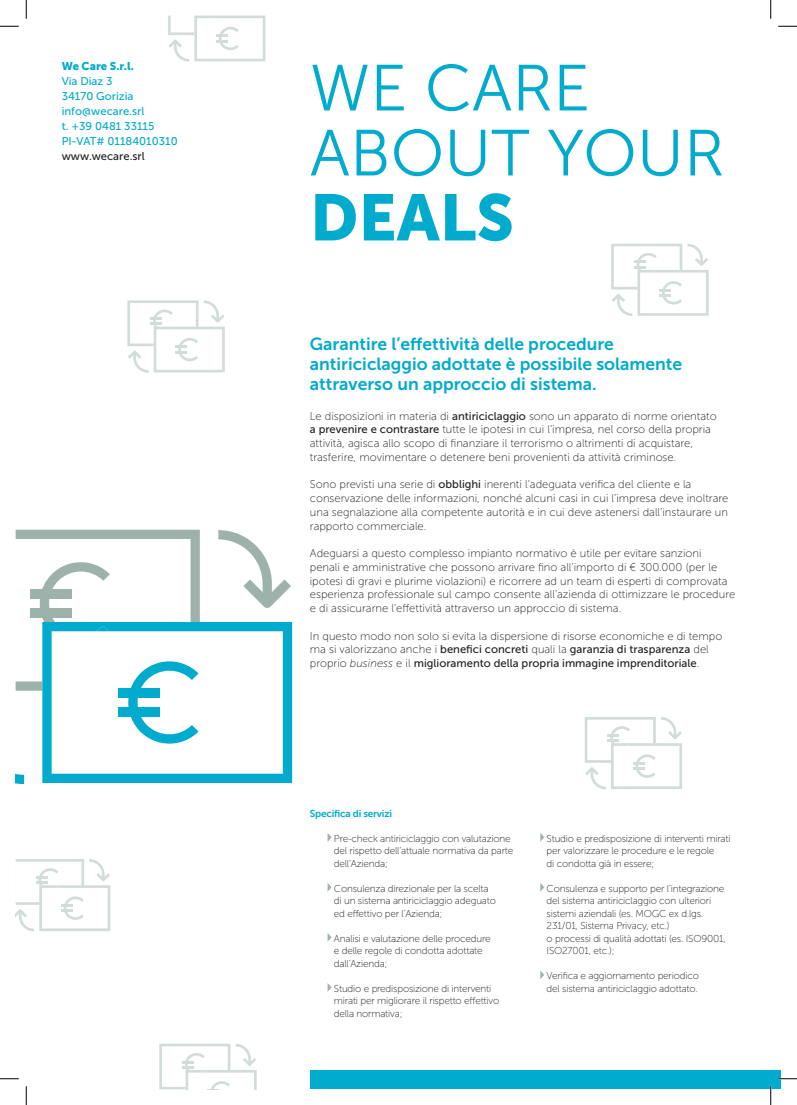
<style>
.page{position:relative;width:797px;height:1105px;background:#fff}
.page>*{position:absolute;margin:0;border:0;box-sizing:border-box;transform-origin:0 0}
.t1{font:65px/65px "Museo Sans 300";color:#00abcd}
.t2{font:65px "Museo Sans 900";color:#00abcd}
.t3{font:17.5px/20px "Museo Sans 700";color:#00abcd}
.t4{font:11.25px/13.8px "Museo Sans 100";color:#231f20}
.t5{font:11.25px/13.8px "Museo Sans 500";color:#231f20}
.t6{font:11.25px/15px "Museo Sans 500";color:#00abcd}
.t7{font:11.25px "Museo Sans 900";color:#00abcd}
.t8{font:10px/12.5px "Museo Sans 100";letter-spacing:-.02em;color:#231f20}
.t9{font:10px "Museo Sans 700";letter-spacing:-.02em;color:#00abcd}
.s1{font-family:"Museo Sans 500"}
.s2{font-family:"Museo Sans 100"}
.s3{font-family:"Museo Sans 100";font-style:italic}
</style>
<div class="page">
<div style="left:310px;top:1070px;width:470px;height:19px;background:#00abcd"></div>
<svg style="left:327px;top:833px;width:4px;height:9px"></svg>
<svg style="left:327px;top:883px;width:4px;height:9px"></svg>
<svg style="left:327px;top:933px;width:4px;height:9px"></svg>
<svg style="left:327px;top:983px;width:4px;height:9px"></svg>
<svg style="left:540px;top:833px;width:4px;height:9px"></svg>
<svg style="left:540px;top:883px;width:4px;height:9px"></svg>
<svg style="left:540px;top:970px;width:4px;height:9px"></svg>
<svg style="left:200px;top:622px;width:92px;height:161px"></svg>
<svg style="left:218px;top:530px;width:73px;height:78px"></svg>
<svg style="left:16px;top:530px;width:184px;height:254px"></svg>
<div style="left:119px;top:689px;width:41px;height:9px;background:#00abcd"></div>
<div style="left:119px;top:707px;width:41px;height:9px;background:#00abcd"></div>
<svg style="left:127px;top:300px;width:98px;height:73px"></svg>
<svg style="left:611px;top:244px;width:97px;height:72px"></svg>
<svg style="left:168px;top:16px;width:97px;height:46px"></svg>
<svg style="left:16px;top:859px;width:94px;height:72px"></svg>
<svg style="left:159px;top:1044px;width:98px;height:46px"></svg>
<svg style="left:584px;top:717px;width:98px;height:72px"></svg>
<svg style="left:0;top:25px;width:19px;height:2px"></svg>
<svg style="left:778px;top:25px;width:19px;height:2px"></svg>
<svg style="left:0;top:1078px;width:19px;height:1px"></svg>
<svg style="left:778px;top:1078px;width:19px;height:1px"></svg>
<svg style="left:25px;top:0;width:2px;height:19px"></svg>
<svg style="left:25px;top:1086px;width:2px;height:19px"></svg>
<svg style="left:770px;top:0;width:1px;height:19px"></svg>
<svg style="left:770px;top:1086px;width:1px;height:19px"></svg>
<p class="t7" style="left:62px;top:60px;width:74px">We Care S.r.l.</p>
<p class="t6" style="left:62px;top:74px;width:117px">Via Diaz 3<br>34170 Gorizia info@wecare.srl<br>t. +39 0481 33115<br>PI-VAT# 01184010310</p>
<p class="t5" style="left:62px;top:149px;width:85px">www.wecare.srl</p>
<h1 class="t1" style="left:310px;top:56px;width:416px">WE CARE<br>ABOUT YOUR</h1>
<h1 class="t2" style="left:310px;top:181px;width:206px">DEALS</h1>
<h2 class="t3" style="left:310px;top:334px;width:374px">Garantire l’effettività delle procedure antiriciclaggio adottate è possibile solamente attraverso un approccio di sistema.</h2>
<p class="t4" style="left:310px;top:409px;width:408px">Le disposizioni in materia di <span class="s1">antiriciclaggio</span> sono un apparato di norme orientato <span class="s1">a prevenire e contrastare</span> tutte le ipotesi in cui l’impresa, nel corso della propria attività, agisca allo scopo di finanziare il terrorismo o altrimenti di acquistare, trasferire, movimentare o detenere beni provenienti da attività criminose.</p>
<p class="t4" style="left:310px;top:478px;width:420px">Sono previsti una serie di <span class="s1">obblighi</span> inerenti l’adeguata verifica del cliente e la conservazione delle informazioni, nonché alcuni casi in cui l’impresa deve inoltrare una segnalazione alla competente autorità e in cui deve astenersi dall’instaurare un rapporto commerciale.</p>
<p class="t4" style="left:310px;top:547px;width:427px">Adeguarsi a questo complesso impianto normativo è utile per evitare sanzioni<br>penali e amministrative che possono arrivare fino all’importo di € 300.000 (per le ipotesi di gravi e plurime violazioni) e ricorrere ad un team di esperti di comprovata esperienza professionale sul campo consente all’azienda di ottimizzare le procedure e di assicurarne l’effettività attraverso un approccio di sistema.</p>
<p class="t4" style="left:310px;top:629px;width:414px">In questo modo non solo si evita la dispersione di risorse economiche e di tempo</p>
<p class="t5" style="left:310px;top:643px;width:400px"><span class="s2">ma si valorizzano anche i</span> benefici concreti <span class="s2">quali la</span> garanzia di trasparenza <span class="s2">del proprio</span> <span class="s3">business</span> <span class="s2">e il</span> miglioramento della propria immagine imprenditoriale<span class="s2">.</span></p>
<p class="t9" style="left:310px;top:808px;width:84px">Specifica di servizi</p>
<p class="t8" style="left:334px;top:832px;width:181px">Pre-check antiriciclaggio con valutazione del rispetto dell’attuale normativa da parte dell’Azienda;</p>
<p class="t8" style="left:334px;top:882px;width:163px">Consulenza direzionale per la scelta di un sistema antiriciclaggio adeguato ed effettivo per l’Azienda;</p>
<p class="t8" style="left:334px;top:932px;width:158px">Analisi e valutazione delle procedure e delle regole di condotta adottate dall’Azienda;</p>
<p class="t8" style="left:334px;top:982px;width:167px">Studio e predisposizione di interventi mirati per migliorare il rispetto effettivo della normativa;</p>
<p class="t8" style="left:546px;top:832px;width:185px">Studio e predisposizione di interventi mirati per valorizzare le procedure e le regole<br>di condotta già in essere;</p>
<p class="t8" style="left:546px;top:882px;width:181px">Consulenza e supporto per l’integrazione del sistema antiriciclaggio con ulteriori sistemi aziendali (es. MOGC ex d.lgs.<br>231/01, Sistema Privacy, etc.)<br>o processi di qualità adottati (es. ISO9001, ISO27001, etc.);</p>
<p class="t8" style="left:546px;top:970px;width:154px">Verifica e aggiornamento periodico del sistema antiriciclaggio adottato.</p>
</div>
